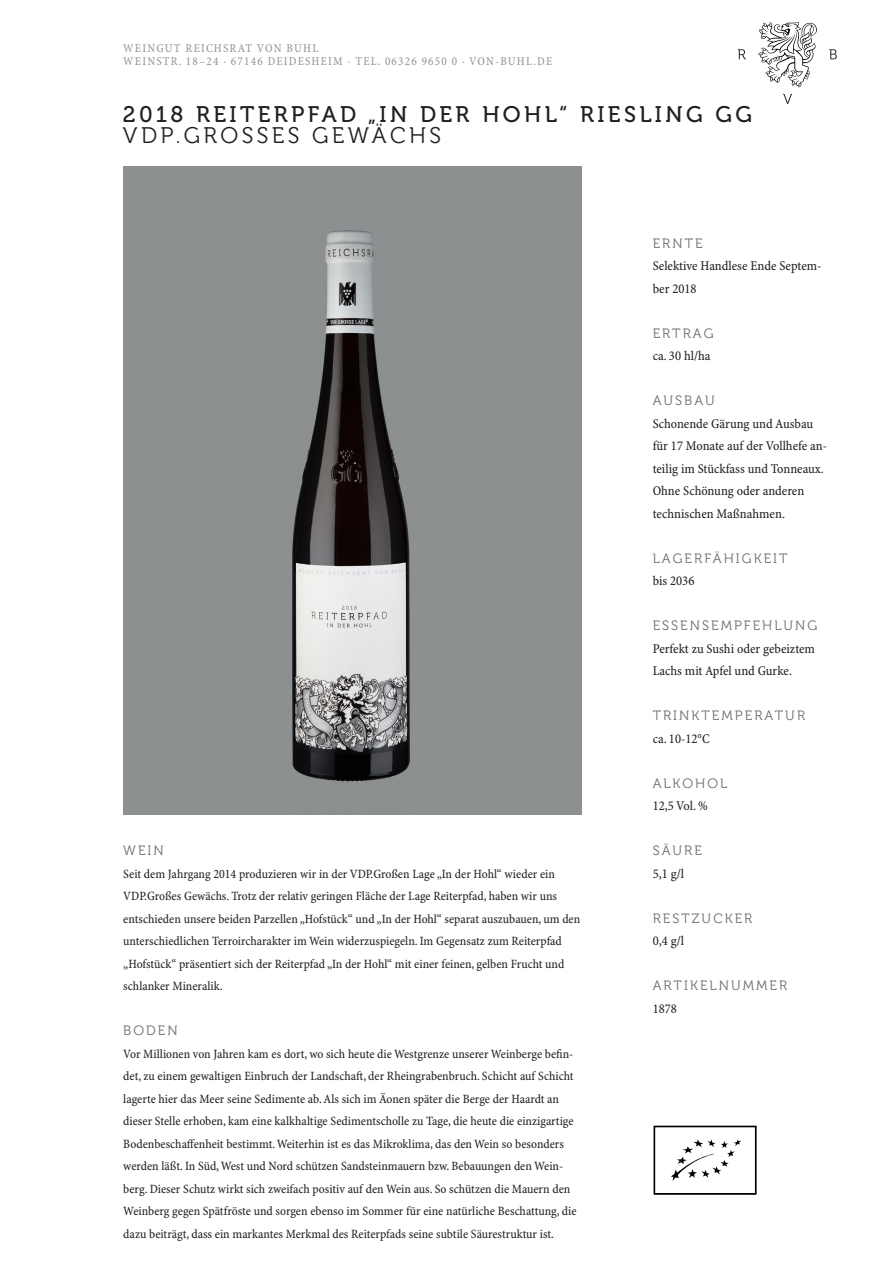
<style>
.page{position:relative;width:893px;height:1263px;background:#fff}
.page>*{position:absolute;margin:0;border:0;box-sizing:border-box;transform-origin:0 0}
.t1{font:22.5px "Museo 500";letter-spacing:.15em;color:#231f20}
.t2{font:22.5px "Museo 300";letter-spacing:.15em;color:#231f20}
.t3{font:13.5px/22.5px "Minion Pro Cn Capt";color:#231f20}
.t4{font:13.5px "Museo 300";letter-spacing:.15em;color:#6c6d70}
.t5{font:12.75px/22.5px "Minion Pro Cn Capt";color:#231f20}
.t6{font:12px/13.5px "Minion Pro Cn Capt";letter-spacing:.1em;color:#939598}
</style>
<div class="page">
<svg style="left:654px;top:1126px;width:102px;height:68px"></svg>
<img style="left:123px;top:167px;width:458px;height:647px">
<svg style="left:758px;top:22px;width:59px;height:65px"></svg>
<svg style="left:738px;top:49px;width:8px;height:10px"></svg>
<svg style="left:783px;top:94px;width:9px;height:10px"></svg>
<svg style="left:829px;top:49px;width:8px;height:10px"></svg>
<p class="t6" style="left:123px;top:42px;width:431px">WEINGUT REICHSRAT VON BUHL<br>WEINSTR. 18–24 · 67146 DEIDESHEIM · TEL. 06326 9650 0 · VON-BUHL.DE</p>
<h1 class="t1" style="left:123px;top:102px;width:630px">2018 REITERPFAD „IN DER HOHL“ RIESLING GG</h1>
<h1 class="t2" style="left:123px;top:123px;width:320px">VDP.GROSSES GEWÄCHS</h1>
<p class="t4" style="left:123px;top:843px;width:42px">WEIN</p>
<p class="t5" style="left:123px;top:863px;width:458px">Seit dem Jahrgang 2014 produzieren wir in der VDP.Großen Lage „In der Hohl“ wieder ein VDP.Großes Gewächs. Trotz der relativ geringen Fläche der Lage Reiterpfad, haben wir uns entschieden unsere beiden Parzellen „Hofstück“ und „In der Hohl“ separat auszubauen, um den unterschiedlichen Terroircharakter im Wein widerzuspiegeln. Im Gegensatz zum Reiterpfad „Hofstück“ präsentiert sich der Reiterpfad „In der Hohl“ mit einer feinen, gelben Frucht und schlanker Mineralik.</p>
<p class="t4" style="left:123px;top:1023px;width:56px">BODEN</p>
<p class="t5" style="left:123px;top:1043px;width:455px">Vor Millionen von Jahren kam es dort, wo sich heute die Westgrenze unserer Weinberge befin&shy;det, zu einem gewaltigen Einbruch der Landschaft, der Rheingrabenbruch. Schicht auf Schicht lagerte hier das Meer seine Sedimente ab. Als sich im Äonen später die Berge der Haardt an dieser Stelle erhoben, kam eine kalkhaltige Sedimentscholle zu Tage, die heute die einzigartige Bodenbeschaffenheit bestimmt. Weiterhin ist es das Mikroklima, das den Wein so besonders werden läßt. In Süd, West und Nord schützen Sandsteinmauern bzw. Bebauungen den Wein&shy;berg. Dieser Schutz wirkt sich zweifach positiv auf den Wein aus. So schützen die Mauern den Weinberg gegen Spätfröste und sorgen ebenso im Sommer für eine natürliche Beschattung, die dazu beiträgt, dass ein markantes Merkmal des Reiterpfads seine subtile Säurestruktur ist.</p>
<p class="t4" style="left:653px;top:236px;width:51px">ERNTE</p>
<p class="t3" style="left:653px;top:255px;width:170px">Selektive Handlese Ende Septem&shy;ber 2018</p>
<p class="t4" style="left:653px;top:326px;width:62px">ERTRAG</p>
<p class="t3" style="left:653px;top:345px;width:59px">ca. 30 hl/ha</p>
<p class="t4" style="left:653px;top:393px;width:64px">AUSBAU</p>
<p class="t3" style="left:653px;top:413px;width:176px">Schonende Gärung und Ausbau für 17 Monate auf der Vollhefe an&shy;teilig im Stückfass und Tonneaux.<br>Ohne Schönung oder anderen technischen Maßnahmen.</p>
<p class="t4" style="left:653px;top:551px;width:136px">LAGERFÄHIGKEIT</p>
<p class="t3" style="left:653px;top:570px;width:43px">bis 2036</p>
<p class="t4" style="left:653px;top:618px;width:166px">ESSENSEMPFEHLUNG</p>
<p class="t3" style="left:653px;top:638px;width:164px">Perfekt zu Sushi oder gebeiztem<br>Lachs mit Apfel und Gurke.</p>
<p class="t4" style="left:653px;top:708px;width:154px">TRINKTEMPERATUR</p>
<p class="t3" style="left:653px;top:728px;width:58px">ca. 10-12°C</p>
<p class="t4" style="left:653px;top:776px;width:76px">ALKOHOL</p>
<p class="t3" style="left:653px;top:795px;width:57px">12,5 Vol. %</p>
<p class="t4" style="left:653px;top:843px;width:51px">SÄURE</p>
<p class="t3" style="left:653px;top:863px;width:33px">5,1 g/l</p>
<p class="t4" style="left:653px;top:911px;width:101px">RESTZUCKER</p>
<p class="t3" style="left:653px;top:930px;width:33px">0,4 g/l</p>
<p class="t4" style="left:653px;top:978px;width:136px">ARTIKELNUMMER</p>
<p class="t3" style="left:653px;top:998px;width:26px">1878</p>
</div>
